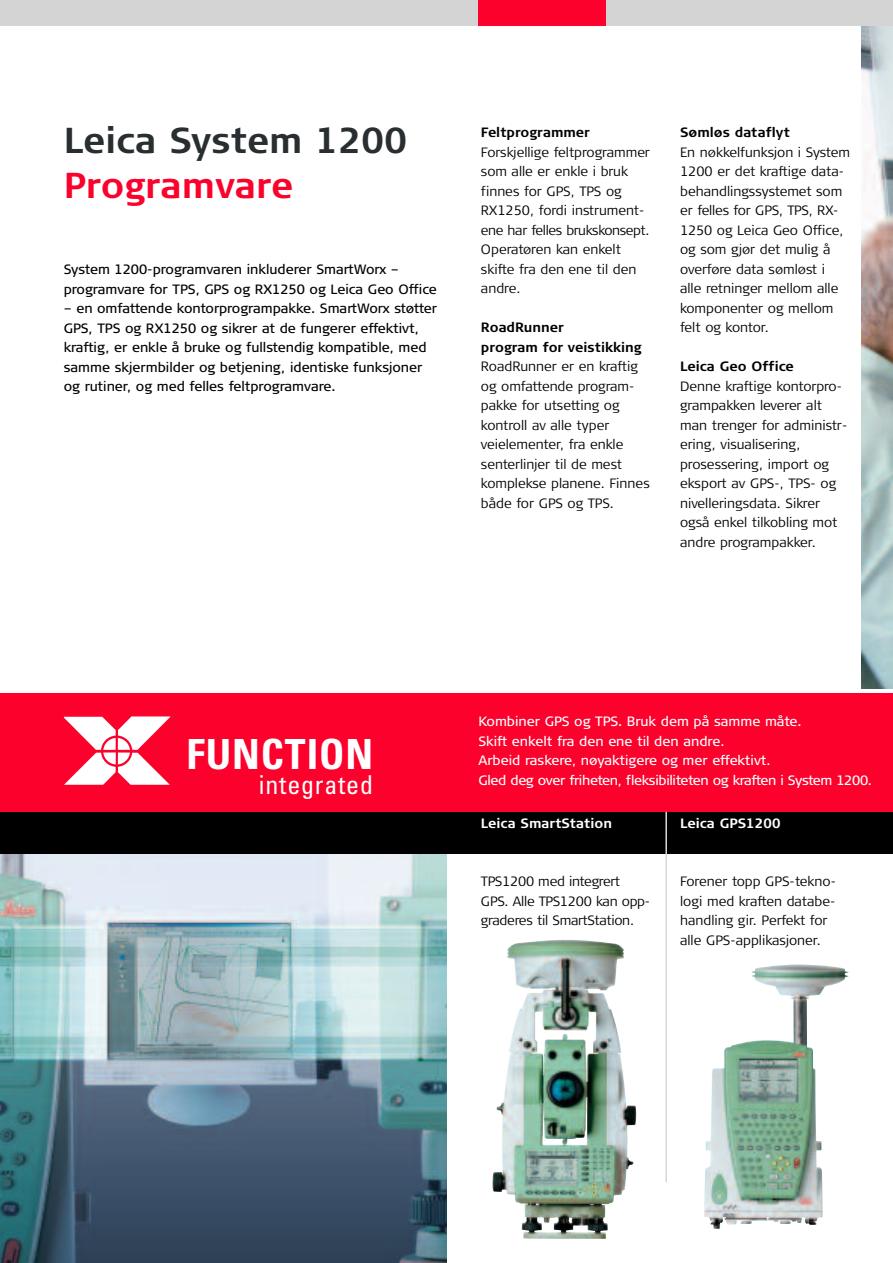
<style>
.page{position:relative;width:893px;height:1263px;background:#fff}
.page>*{position:absolute;margin:0;border:0;box-sizing:border-box;transform-origin:0 0}
.t1{font:700 condensed 41.55px "Univers";letter-spacing:.02em;color:#fff}
.t2{font:700 36px "Signa Column";color:#292f31}
.t3{font:700 36px "Signa Column";color:#fb012b}
.t4{font:condensed 25.95px "Univers";letter-spacing:.03em;color:#fff}
.t5{font:300 13.5px/19.5px "Signa Column";color:#000}
.t6{font:13.5px/19.5px "Signa Column";color:#000}
.t7{font:13.5px/19.5px "Signa Column";letter-spacing:-.02em;color:#fff}
.t8{font:700 13.5px/19.5px "Signa Column";color:#000}
.t9{font:300 13.5px/19.5px "Signa Column";letter-spacing:-.02em;color:#000}
.t10{font:700 13.5px "Signa Column";color:#fff}
</style>
<div class="page">
<div style="left:0;top:693px;width:893px;height:145px;background:#fb012b"></div>
<img style="left:0;top:853px;width:446px;height:410px">
<img style="left:861px;top:26px;width:32px;height:663px">
<div style="left:0;top:0;width:893px;height:26px;background:#d4d4d4"></div>
<div style="left:478px;top:0;width:128px;height:26px;background:#fb012b"></div>
<img style="left:493px;top:987px;width:143px;height:252px">
<div style="left:0;top:812px;width:893px;height:41px;background:#000"></div>
<hr style="left:665px;top:812px;width:2px;height:370px;background:#d9d9d9">
<img style="left:704px;top:964px;width:145px;height:261px">
<svg style="left:64px;top:716px;width:106px;height:69px"></svg>
<h2 class="t2" style="left:64px;top:128px;width:345px">Leica System 1200</h2>
<h2 class="t3" style="left:64px;top:173px;width:231px">Programvare</h2>
<p class="t6" style="left:64px;top:261px;width:375px">System 1200-programvaren inkluderer SmartWorx – programvare for TPS, GPS og RX1250 og Leica Geo Office</p>
<p class="t6" style="left:64px;top:300px;width:375px">– en omfattende kontorprogrampakke. SmartWorx støtter GPS, TPS og RX1250 og sikrer at de fungerer effektivt, kraftig, er enkle å bruke og fullstendig kompatible, med samme skjermbilder og betjening, identiske funksjoner og rutiner, og med felles feltprogramvare.</p>
<p class="t8" style="left:481px;top:124px;width:110px">Feltprogrammer</p>
<p class="t5" style="left:481px;top:144px;width:171px">Forskjellige feltprogrammer som alle er enkle i bruk finnes for GPS, TPS og<br>RX1250, fordi instrument&shy;ene har felles brukskonsept.<br>Operatøren kan enkelt skifte fra den ene til den andre.</p>
<p class="t8" style="left:481px;top:319px;width:162px">RoadRunner<br>program for veistikking</p>
<p class="t5" style="left:481px;top:358px;width:170px">RoadRunner er en kraftig og omfattende program&shy;pakke for utsetting og kontroll av alle typer veielementer, fra enkle senterlinjer til de mest komplekse planene. Finnes både for GPS og TPS.</p>
<p class="t8" style="left:680px;top:124px;width:111px">Sømløs dataflyt</p>
<p class="t5" style="left:680px;top:144px;width:171px">En nøkkelfunksjon i System<br>1200 er det kraftige data&shy;behandlingssystemet som er felles for GPS, TPS, RX-<br>1250 og Leica Geo Office, og som gjør det mulig å overføre data sømløst i<br>alle retninger mellom alle komponenter og mellom felt og kontor.</p>
<p class="t8" style="left:680px;top:358px;width:115px">Leica Geo Office</p>
<p class="t5" style="left:680px;top:378px;width:169px">Denne kraftige kontorpro&shy;grampakken leverer alt man trenger for administr&shy;ering, visualisering, prosessering, import og eksport av GPS-, TPS- og nivelleringsdata. Sikrer også enkel tilkobling mot andre programpakker.</p>
<h1 class="t1" style="left:187px;top:739px;width:188px">FUNCTION</h1>
<h3 class="t4" style="left:259px;top:776px;width:116px">integrated</h3>
<p class="t7" style="left:478px;top:713px;width:395px">Kombiner GPS og TPS. Bruk dem på samme måte.<br>Skift enkelt fra den ene til den andre.<br>Arbeid raskere, nøyaktigere og mer effektivt.<br>Gled deg over friheten, fleksibiliteten og kraften i System 1200.</p>
<p class="t10" style="left:680px;top:818px;width:102px">Leica GPS1200</p>
<p class="t10" style="left:481px;top:818px;width:133px">Leica SmartStation</p>
<p class="t9" style="left:481px;top:873px;width:171px">TPS1200 med integrert<br>GPS. Alle TPS1200 kan opp&shy;graderes til SmartStation.</p>
<p class="t5" style="left:680px;top:873px;width:158px">Forener topp GPS-tekno&shy;logi med kraften databe&shy;handling gir. Perfekt for alle GPS-applikasjoner.</p>
</div>
